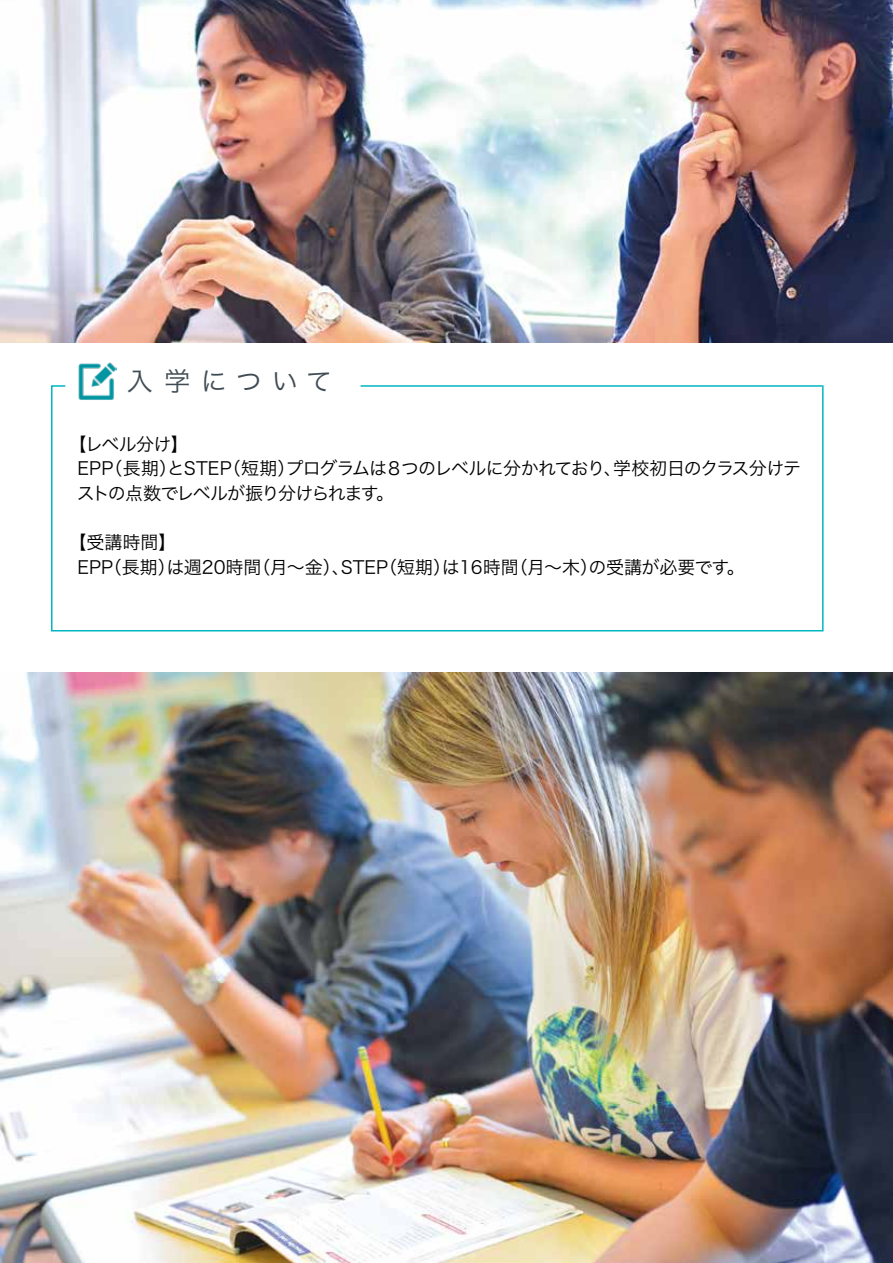
<style>
.page{position:relative;width:893px;height:1263px;background:#fff}
.page>*{position:absolute;margin:0;border:0;box-sizing:border-box;transform-origin:0 0}
.t1{font:26.4px "Hira Kaku Pro W3";letter-spacing:.35em;color:#3f4b54}
.t2{font:18px/24.6px "Hira Kaku Pro W3";letter-spacing:-.035em;color:#000}
.t3{font:18px/24.6px "Hira Kaku Pro W3";color:#000}
</style>
<div class="page">
<img style="left:0;top:0;width:893px;height:342px">
<img style="left:78px;top:362px;width:39px;height:22px">
<img style="left:0;top:673px;width:893px;height:590px">
<svg style="left:51px;top:384px;width:773px;height:248px"></svg>
<hr style="left:361px;top:385px;width:463px;height:2px;background:#00b7c3">
<h1 class="t1" style="left:126px;top:358px;width:207px">入学について</h1>
<p class="t2" style="left:77px;top:430px;width:726px;text-indent:-8px">【レベル分け】<br>EPP（長期）とSTEP（短期）プログラムは８つのレベルに分かれており、学校初日のクラス分けテストの点数でレベルが振り分けられます。</p>
<p class="t3" style="left:78px;top:529px;width:669px;text-indent:-9px">【受講時間】<br>EPP（長期）は週20時間（月～金）、STEP（短期）は16時間（月～木）の受講が必要です。</p>
</div>
